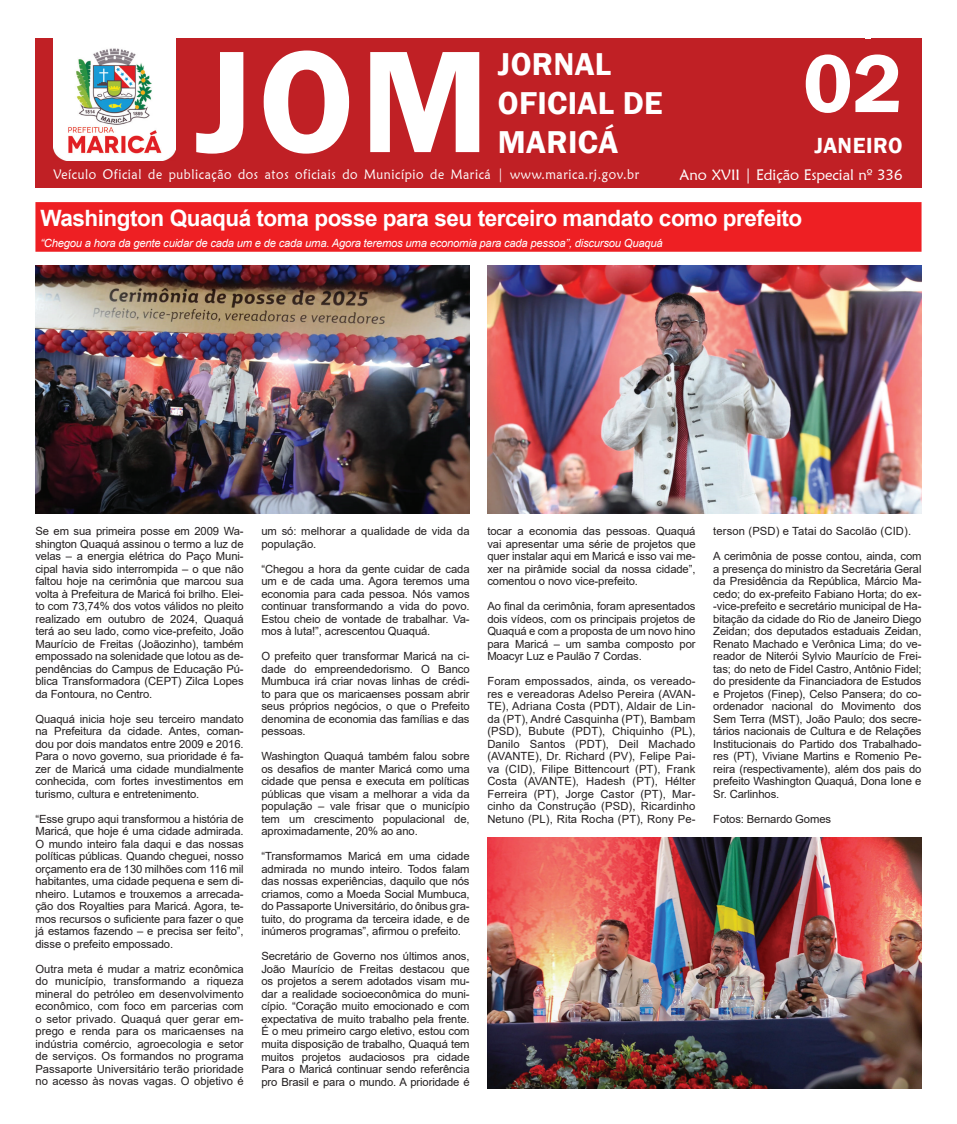
<style>
.page{position:relative;width:957px;height:1124px;background:#fff}
.page>*{position:absolute;margin:0;border:0;box-sizing:border-box;transform-origin:0 0}
.t1{font:600 150px "Franklin Gothic";color:#fff}
.t2{font:600 85px "Franklin Gothic";color:#fff}
.t3{font:600 32.5px/38.8px "Franklin Gothic";letter-spacing:.01em;color:#fff}
.t4{font:700 22.5px "Arial";letter-spacing:-.02em;color:#fff}
.t5{font:600 22.5px "Franklin Gothic";letter-spacing:.025em;color:#fff}
.t6{font:15px "Maiandra GD";color:#fff}
.t7{font:13.75px "Maiandra GD";letter-spacing:.05em;color:#fff;scale:.9 1}
.t8{font:11.25px/12.5px "Arial";letter-spacing:-.01em;color:#231f20;text-align:justify}
.t9{font:italic 11.25px "Arial";letter-spacing:-.02em;color:#fff}
.t10{font:11.25px "Arial";letter-spacing:.01em;color:#231f20}
</style>
<div class="page">
<div style="left:870px;top:38px;width:51px;height:21px;background:#c02025"></div>
<div style="left:35px;top:38px;width:830px;height:21px;background:#c02025"></div>
<div style="left:35px;top:202px;width:886px;height:50px;background:#ee1f23"></div>
<img style="left:487px;top:837px;width:434px;height:251px">
<img style="left:35px;top:265px;width:435px;height:248px">
<img style="left:487px;top:265px;width:434px;height:248px">
<div style="left:35px;top:39px;width:886px;height:149px;background:#c02025"></div>
<img style="left:54px;top:38px;width:121px;height:123px">
<h1 class="t1" style="left:195px;top:9px;width:295px">JOM</h1>
<h3 class="t3" style="left:498px;top:45px;width:166px">JORNAL<br>OFICIAL DE<br>MARICÁ</h3>
<h2 class="t2" style="left:803px;top:31px;width:101px">02</h2>
<h3 class="t5" style="left:814px;top:131px;width:90px">JANEIRO</h3>
<p class="t7" style="left:54px;top:166px;width:652px">Veículo Oficial de publicação dos atos oficiais do Município de Maricá | www.marica.rj.gov.br</p>
<h3 class="t6" style="left:679px;top:166px;width:225px">Ano XVII | Edição Especial nº 336</h3>
<h3 class="t4" style="left:40px;top:202px;width:763px">Washington Quaquá toma posse para seu terceiro mandato como prefeito</h3>
<p class="t9" style="left:40px;top:236px;width:624px">“Chegou a hora da gente cuidar de cada um e de cada uma. Agora teremos uma economia para cada pessoa”, discursou Quaquá</p>
<p class="t8" style="left:35px;top:524px;width:210px">Se em sua primeira posse em 2009 Wa&shy;shington Quaquá assinou o termo a luz de velas – a energia elétrica do Paço Muni&shy;cipal havia sido interrompida – o que não faltou hoje na cerimônia que marcou sua volta à Prefeitura de Maricá foi brilho. Elei&shy;to com 73,74% dos votos válidos no pleito realizado em outubro de 2024, Quaquá terá ao seu lado, como vice-prefeito, João Maurício de Freitas (Joãozinho), também empossado na solenidade que lotou as de&shy;pendências do Campus de Educação Pú&shy;blica Transformadora (CEPT) Zilca Lopes da Fontoura, no Centro.</p>
<p class="t8" style="left:35px;top:712px;width:210px">Quaquá inicia hoje seu terceiro mandato na Prefeitura da cidade. Antes, coman&shy;dou por dois mandatos entre 2009 e 2016.<br>Para o novo governo, sua prioridade é fa&shy;zer de Maricá uma cidade mundialmente conhecida, com fortes investimentos em turismo, cultura e entretenimento.</p>
<p class="t8" style="left:35px;top:812px;width:210px">“Esse grupo aqui transformou a história de Maricá, que hoje é uma cidade admirada.<br>O mundo inteiro fala daqui e das nossas políticas públicas. Quando cheguei, nosso orçamento era de 130 milhões com 116 mil habitantes, uma cidade pequena e sem di&shy;nheiro. Lutamos e trouxemos a arrecada&shy;ção dos Royalties para Maricá. Agora, te&shy;mos recursos o suficiente para fazer o que já estamos fazendo – e precisa ser feito”, disse o prefeito empossado.</p>
<p class="t8" style="left:35px;top:962px;width:210px">Outra meta é mudar a matriz econômica do município, transformando a riqueza mineral do petróleo em desenvolvimento econômico, com foco em parcerias com o setor privado. Quaquá quer gerar em&shy;prego e renda para os maricaenses na indústria comércio, agroecologia e setor de serviços. Os formandos no programa Passaporte Universitário terão prioridade no acesso às novas vagas. O objetivo é</p>
<p class="t8" style="left:261px;top:525px;width:210px">um só: melhorar a qualidade de vida da população.</p>
<p class="t8" style="left:261px;top:562px;width:210px">“Chegou a hora da gente cuidar de cada um e de cada uma. Agora teremos uma economia para cada pessoa. Nós vamos continuar transformando a vida do povo.<br>Estou cheio de vontade de trabalhar. Va&shy;mos à luta!”, acrescentou Quaquá.</p>
<p class="t8" style="left:261px;top:650px;width:210px">O prefeito quer transformar Maricá na ci&shy;dade do empreendedorismo. O Banco Mumbuca irá criar novas linhas de crédi&shy;to para que os maricaenses possam abrir seus próprios negócios, o que o Prefeito denomina de economia das famílias e das pessoas.</p>
<p class="t8" style="left:261px;top:750px;width:210px">Washington Quaquá também falou sobre os desafios de manter Maricá como uma cidade que pensa e executa em políticas públicas que visam a melhorar a vida da população – vale frisar que o município tem um crescimento populacional de, aproximadamente, 20% ao ano.</p>
<p class="t8" style="left:261px;top:850px;width:210px">“Transformamos Maricá em uma cidade admirada no mundo inteiro. Todos falam das nossas experiências, daquilo que nós criamos, como a Moeda Social Mumbuca, do Passaporte Universitário, do ônibus gra&shy;tuito, do programa da terceira idade, e de inúmeros programas”, afirmou o prefeito.</p>
<p class="t8" style="left:261px;top:950px;width:210px">Secretário de Governo nos últimos anos, João Maurício de Freitas destacou que os projetos a serem adotados visam mu&shy;dar a realidade socioeconômica do muni&shy;cípio. “Coração muito emocionado e com expectativa de muito trabalho pela frente.<br>É o meu primeiro cargo eletivo, estou com muita disposição de trabalho, Quaquá tem muitos projetos audaciosos pra cidade Para o Maricá continuar sendo referência pro Brasil e para o mundo. A prioridade é</p>
<p class="t8" style="left:487px;top:525px;width:210px">tocar a economia das pessoas. Quaquá vai apresentar uma série de projetos que quer instalar aqui em Maricá e isso vai me&shy;xer na pirâmide social da nossa cidade”, comentou o novo vice-prefeito.</p>
<p class="t8" style="left:487px;top:599px;width:210px">Ao final da cerimônia, foram apresentados dois vídeos, com os principais projetos de Quaquá e com a proposta de um novo hino para Maricá – um samba composto por Moacyr Luz e Paulão 7 Cordas.</p>
<p class="t8" style="left:487px;top:674px;width:210px">Foram empossados, ainda, os vereado&shy;res e vereadoras Adelso Pereira (AVAN-TE), Adriana Costa (PDT), Aldair de Lin&shy;da (PT), André Casquinha (PT), Bambam (PSD), Bubute (PDT), Chiquinho (PL), Danilo Santos (PDT), Deil Machado (AVANTE), Dr. Richard (PV), Felipe Pai&shy;va (CID), Filipe Bittencourt (PT), Frank Costa (AVANTE), Hadesh (PT), Hélter Ferreira (PT), Jorge Castor (PT), Mar&shy;cinho da Construção (PSD), Ricardinho Netuno (PL), Rita Rocha (PT), Rony Pe-</p>
<p class="t10" style="left:713px;top:523px;width:199px">terson (PSD) e Tatai do Sacolão (CID).</p>
<p class="t8" style="left:713px;top:549px;width:210px">A cerimônia de posse contou, ainda, com a presença do ministro da Secretária Geral da Presidência da República, Márcio Ma&shy;cedo; do ex-prefeito Fabiano Horta; do ex--vice-prefeito e secretário municipal de Ha&shy;bitação da cidade do Rio de Janeiro Diego Zeidan; dos deputados estaduais Zeidan, Renato Machado e Verônica Lima; do ve&shy;reador de Niterói Sylvio Maurício de Frei&shy;tas; do neto de Fidel Castro, Antônio Fidel; do presidente da Financiadora de Estudos e Projetos (Finep), Celso Pansera; do co&shy;ordenador nacional do Movimento dos Sem Terra (MST), João Paulo; dos secre&shy;tários nacionais de Cultura e de Relações Institucionais do Partido dos Trabalhado&shy;res (PT), Viviane Martins e Romenio Pe&shy;reira (respectivamente), além dos pais do prefeito Washington Quaquá, Dona Ione e Sr. Carlinhos.</p>
<p class="t8" style="left:713px;top:812px;width:119px">Fotos: Bernardo Gomes</p>
</div>
